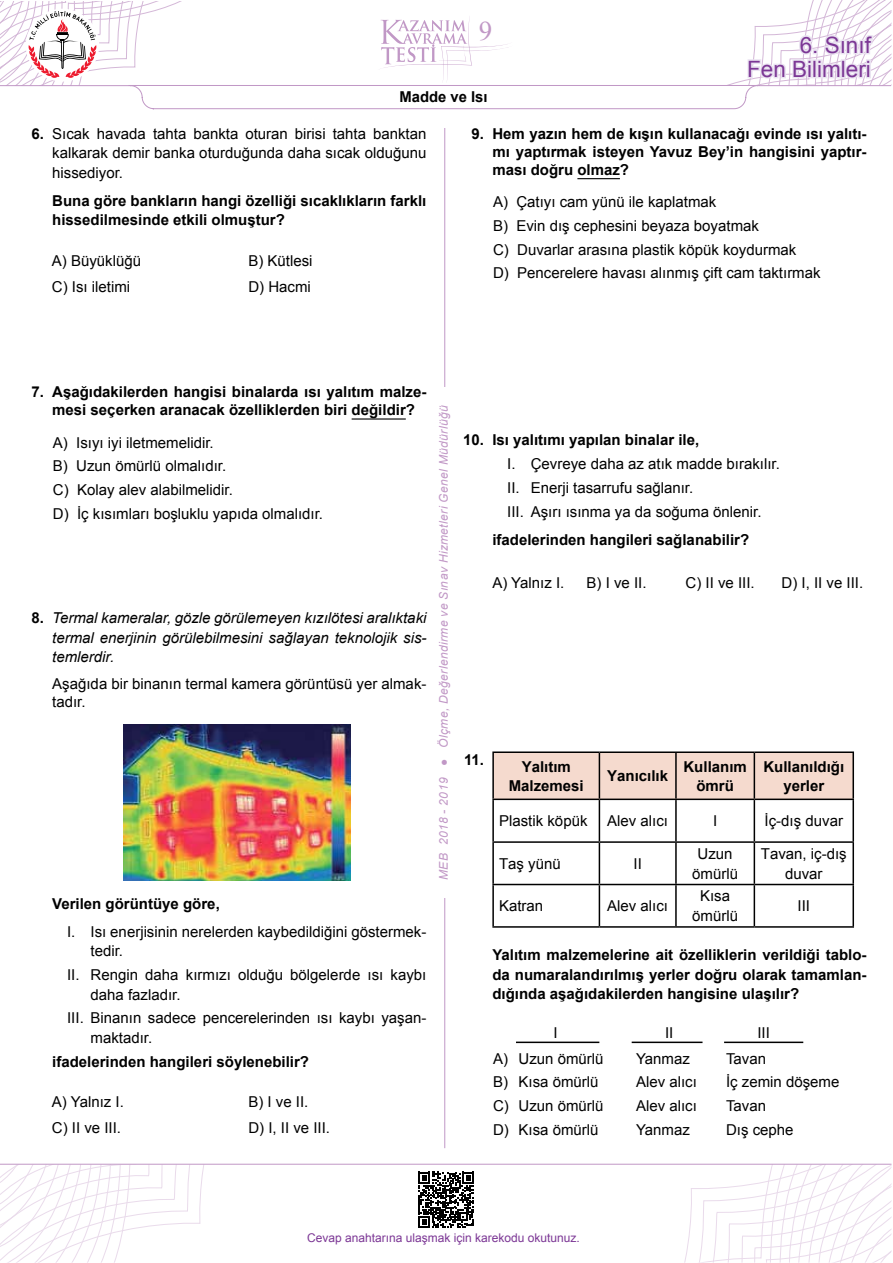
<style>
.page{position:relative;width:893px;height:1263px;background:#fff}
.page>*{position:absolute;margin:0;border:0;box-sizing:border-box;transform-origin:0 0}
.t1{font:27px "Times New Roman";color:#c198c6}
.t2{font:22.5px/24px "Arial";color:#7c3795;text-align:right}
.t3{font:15px/19.5px "Arial";color:#000}
.t4{font:700 15px/19.5px "Arial";color:#000;text-align:center}
.t5{font:italic 15px/19.5px "Arial";color:#000;text-align:justify}
.t6{font:italic 12px "Arial";letter-spacing:.03em;color:#c198c6}
.t7{font:12px "Arial";color:#7c3795}
.s1{font-weight:700}
.s2{font-weight:700;font-style:normal}
</style>
<div class="page">
<svg style="left:0;top:1165px;width:204px;height:98px"></svg>
<svg style="left:684px;top:1165px;width:207px;height:97px"></svg>
<hr style="left:0;top:1164px;width:891px;height:1px;background:#c198c6">
<hr style="left:444px;top:128px;width:1px;height:1020px;background:#c198c6">
<div style="left:434px;top:387px;width:19px;height:511px;background:#fff"></div>
<svg style="left:0;top:0;width:891px;height:109px"></svg>
<div style="left:866px;top:64px;width:5px;height:14px;border:3px solid #eae3f1"></div>
<svg style="left:418px;top:1172px;width:56px;height:56px"></svg>
<hr style="left:352px;top:418px;width:54px;height:2px;background:#000">
<img style="left:124px;top:725px;width:226px;height:156px">
<hr style="left:577px;top:178px;width:43px;height:1px;background:#000">
<hr style="left:516px;top:1041px;width:83px;height:2px;background:#000">
<hr style="left:632px;top:1041px;width:70px;height:2px;background:#000">
<hr style="left:724px;top:1041px;width:79px;height:2px;background:#000">
<div style="left:494px;top:753px;width:358px;height:45px;background:#f5dace"></div>
<hr style="left:492px;top:751px;width:107px;height:2px;background:#000">
<hr style="left:492px;top:753px;width:2px;height:45px;background:#000">
<hr style="left:599px;top:751px;width:77px;height:2px;background:#000">
<hr style="left:599px;top:753px;width:1px;height:45px;background:#000">
<hr style="left:676px;top:751px;width:78px;height:2px;background:#000">
<hr style="left:675px;top:753px;width:2px;height:45px;background:#000">
<hr style="left:754px;top:751px;width:100px;height:2px;background:#000">
<hr style="left:754px;top:753px;width:1px;height:45px;background:#000">
<hr style="left:852px;top:753px;width:2px;height:45px;background:#000">
<hr style="left:492px;top:798px;width:107px;height:2px;background:#000">
<hr style="left:492px;top:800px;width:2px;height:41px;background:#000">
<hr style="left:599px;top:798px;width:77px;height:2px;background:#000">
<hr style="left:599px;top:800px;width:1px;height:41px;background:#000">
<hr style="left:676px;top:798px;width:78px;height:2px;background:#000">
<hr style="left:675px;top:800px;width:2px;height:41px;background:#000">
<hr style="left:754px;top:798px;width:100px;height:2px;background:#000">
<hr style="left:754px;top:800px;width:1px;height:41px;background:#000">
<hr style="left:852px;top:800px;width:2px;height:41px;background:#000">
<hr style="left:492px;top:841px;width:107px;height:2px;background:#000">
<hr style="left:492px;top:843px;width:2px;height:41px;background:#000">
<hr style="left:599px;top:841px;width:77px;height:2px;background:#000">
<hr style="left:599px;top:843px;width:1px;height:41px;background:#000">
<hr style="left:676px;top:841px;width:78px;height:2px;background:#000">
<hr style="left:675px;top:843px;width:2px;height:41px;background:#000">
<hr style="left:754px;top:841px;width:100px;height:2px;background:#000">
<hr style="left:754px;top:843px;width:1px;height:41px;background:#000">
<hr style="left:852px;top:843px;width:2px;height:41px;background:#000">
<hr style="left:492px;top:884px;width:107px;height:1px;background:#000">
<hr style="left:492px;top:885px;width:2px;height:41px;background:#000">
<hr style="left:599px;top:884px;width:77px;height:1px;background:#000">
<hr style="left:599px;top:885px;width:1px;height:41px;background:#000">
<hr style="left:676px;top:884px;width:78px;height:1px;background:#000">
<hr style="left:675px;top:885px;width:2px;height:41px;background:#000">
<hr style="left:754px;top:884px;width:100px;height:1px;background:#000">
<hr style="left:754px;top:885px;width:1px;height:41px;background:#000">
<hr style="left:852px;top:885px;width:2px;height:41px;background:#000">
<hr style="left:492px;top:926px;width:107px;height:2px;background:#000">
<hr style="left:599px;top:926px;width:77px;height:2px;background:#000">
<hr style="left:676px;top:926px;width:78px;height:2px;background:#000">
<hr style="left:754px;top:926px;width:100px;height:2px;background:#000">
<h1 class="t1" style="left:479px;top:13px;width:15px">9</h1>
<p class="t4" style="left:399px;top:88px;width:90px">Madde ve Isı</p>
<h2 class="t2" style="left:747px;top:33px;width:125px">6. Sınıf<br>Fen Bilimleri</h2>
<p class="t3" style="left:52px;top:124px;width:376px;text-align:justify;text-indent:-21px"><span class="s1">6.</span> Sıcak havada tahta bankta oturan birisi tahta banktan kalkarak demir banka oturduğunda daha sıcak olduğunu hissediyor.</p>
<p class="t4" style="left:52px;top:191px;width:376px;text-align:left">Buna göre bankların hangi özelliği sıcaklıkların farklı hissedilmesinde etkili olmuştur?</p>
<p class="t3" style="left:52px;top:251px;width:91px">A) Büyüklüğü</p>
<p class="t3" style="left:248px;top:251px;width:66px">B) Kütlesi</p>
<p class="t3" style="left:52px;top:277px;width:80px">C) Isı iletimi</p>
<p class="t3" style="left:248px;top:277px;width:64px">D) Hacmi</p>
<p class="t4" style="left:492px;top:125px;width:376px;line-height:18px;text-align:justify;text-indent:-21px">9. Hem yazın hem de kışın kullanacağı evinde ısı yalıtı&shy;mı yaptırmak isteyen Yavuz Bey’in hangisini yaptır&shy;ması doğru olmaz?</p>
<p class="t3" style="left:493px;top:190px;width:329px;line-height:23.7px">A) Çatıyı cam yünü ile kaplatmak<br>B) Evin dış cephesini beyaza boyatmak<br>C) Duvarlar arasına plastik köpük koydurmak<br>D) Pencerelere havası alınmış çift cam taktırmak</p>
<p class="t4" style="left:52px;top:383px;width:376px;line-height:18px;text-align:left;text-indent:-21px">7. Aşağıdakilerden hangisi binalarda ısı yalıtım malze&shy;mesi seçerken aranacak özelliklerden biri değildir?</p>
<p class="t3" style="left:53px;top:430px;width:272px;line-height:23.7px">A) Isıyı iyi iletmemelidir.<br>B) Uzun ömürlü olmalıdır.<br>C) Kolay alev alabilmelidir.<br>D) İç kısımları boşluklu yapıda olmalıdır.</p>
<p class="t5" style="left:52px;top:608px;width:376px;text-indent:-21px"><span class="s2">8.</span> Termal kameralar, gözle görülemeyen kızılötesi aralıktaki termal enerjinin görülebilmesini sağlayan teknolojik sis&shy;temlerdir.</p>
<p class="t3" style="left:52px;top:675px;width:376px;line-height:18px">Aşağıda bir binanın termal kamera görüntüsü yer almak&shy;tadır.</p>
<p class="t4" style="left:52px;top:894px;width:169px">Verilen görüntüye göre,</p>
<p class="t3" style="left:91px;top:922px;width:337px;text-indent:-23px">I. Isı enerjisinin nerelerden kaybedildiğini göstermek&shy;tedir.</p>
<p class="t3" style="left:91px;top:965px;width:337px;text-indent:-23px">II. Rengin daha kırmızı olduğu bölgelerde ısı kaybı daha fazladır.</p>
<p class="t3" style="left:91px;top:1008px;width:337px;text-indent:-23px">III. Binanın sadece pencerelerinden ısı kaybı yaşan&shy;maktadır.</p>
<p class="t4" style="left:52px;top:1052px;width:258px">ifadelerinden hangileri söylenebilir?</p>
<p class="t3" style="left:52px;top:1092px;width:73px">A) Yalnız I.</p>
<p class="t3" style="left:248px;top:1092px;width:62px">B) I ve II.</p>
<p class="t3" style="left:52px;top:1118px;width:71px">C) II ve III.</p>
<p class="t3" style="left:248px;top:1118px;width:83px">D) I, II ve III.</p>
<p class="t6" style="left:436px;top:880px;width:476px;rotate:-90deg">MEB 2018 - 2019 ● Ölçme, Değerlendirme ve Sınav Hizmetleri Genel Müdürlüğü</p>
<p class="t4" style="left:463px;top:431px;width:237px">10. Isı yalıtımı yapılan binalar ile,</p>
<p class="t3" style="left:507px;top:452px;width:274px;line-height:23.7px">I. Çevreye daha az atık madde bırakılır.<br>II. Enerji tasarrufu sağlanır.<br>III. Aşırı ısınma ya da soğuma önlenir.</p>
<p class="t4" style="left:492px;top:530px;width:258px">ifadelerinden hangileri sağlanabilir?</p>
<p class="t3" style="left:492px;top:573px;width:73px">A) Yalnız I.</p>
<p class="t3" style="left:586px;top:573px;width:62px">B) I ve II.</p>
<p class="t3" style="left:685px;top:573px;width:71px">C) II ve III.</p>
<p class="t3" style="left:781px;top:573px;width:83px">D) I, II ve III.</p>
<p class="t4" style="left:464px;top:750px;width:22px">11.</p>
<p class="t4" style="left:509px;top:757px;width:77px">Yalıtım<br>Malzemesi</p>
<p class="t4" style="left:607px;top:767px;width:62px">Yanıcılık</p>
<p class="t4" style="left:683px;top:757px;width:65px">Kullanım ömrü</p>
<p class="t4" style="left:763px;top:757px;width:82px">Kullanıldığı yerler</p>
<p class="t3" style="left:499px;top:811px;width:90px">Plastik köpük</p>
<p class="t3" style="left:607px;top:811px;width:62px">Alev alıcı</p>
<p class="t3" style="left:713px;top:811px;width:6px">I</p>
<p class="t3" style="left:765px;top:811px;width:80px">İç-dış duvar</p>
<p class="t3" style="left:499px;top:854px;width:63px">Taş yünü</p>
<p class="t3" style="left:633px;top:854px;width:10px">II</p>
<p class="t3" style="left:692px;top:844px;width:47px;text-align:center">Uzun ömürlü</p>
<p class="t3" style="left:761px;top:844px;width:87px;text-align:center">Tavan, iç-dış duvar</p>
<p class="t3" style="left:499px;top:896px;width:46px">Katran</p>
<p class="t3" style="left:607px;top:896px;width:62px">Alev alıcı</p>
<p class="t3" style="left:692px;top:886px;width:47px;text-align:center">Kısa ömürlü</p>
<p class="t3" style="left:797px;top:896px;width:14px">III</p>
<p class="t4" style="left:492px;top:946px;width:376px;text-align:justify">Yalıtım malzemelerine ait özelliklerin verildiği tablo&shy;da numaralandırılmış yerler doğru olarak tamamlan&shy;dığında aşağıdakilerden hangisine ulaşılır?</p>
<p class="t3" style="left:553px;top:1023px;width:6px">I</p>
<p class="t3" style="left:665px;top:1023px;width:10px">II</p>
<p class="t3" style="left:757px;top:1023px;width:14px">III</p>
<p class="t3" style="left:493px;top:1049px;width:112px">A) Uzun ömürlü</p>
<p class="t3" style="left:636px;top:1049px;width:55px">Yanmaz</p>
<p class="t3" style="left:726px;top:1049px;width:42px">Tavan</p>
<p class="t3" style="left:493px;top:1072px;width:107px">B) Kısa ömürlü</p>
<p class="t3" style="left:636px;top:1072px;width:62px">Alev alıcı</p>
<p class="t3" style="left:726px;top:1072px;width:115px">İç zemin döşeme</p>
<p class="t3" style="left:493px;top:1096px;width:112px">C) Uzun ömürlü</p>
<p class="t3" style="left:636px;top:1096px;width:62px">Alev alıcı</p>
<p class="t3" style="left:726px;top:1096px;width:42px">Tavan</p>
<p class="t3" style="left:493px;top:1120px;width:107px">D) Kısa ömürlü</p>
<p class="t3" style="left:636px;top:1120px;width:55px">Yanmaz</p>
<p class="t3" style="left:726px;top:1120px;width:69px">Dış cephe</p>
<p class="t7" style="left:307px;top:1230px;width:274px">Cevap anahtarına ulaşmak için karekodu okutunuz.</p>
</div>
